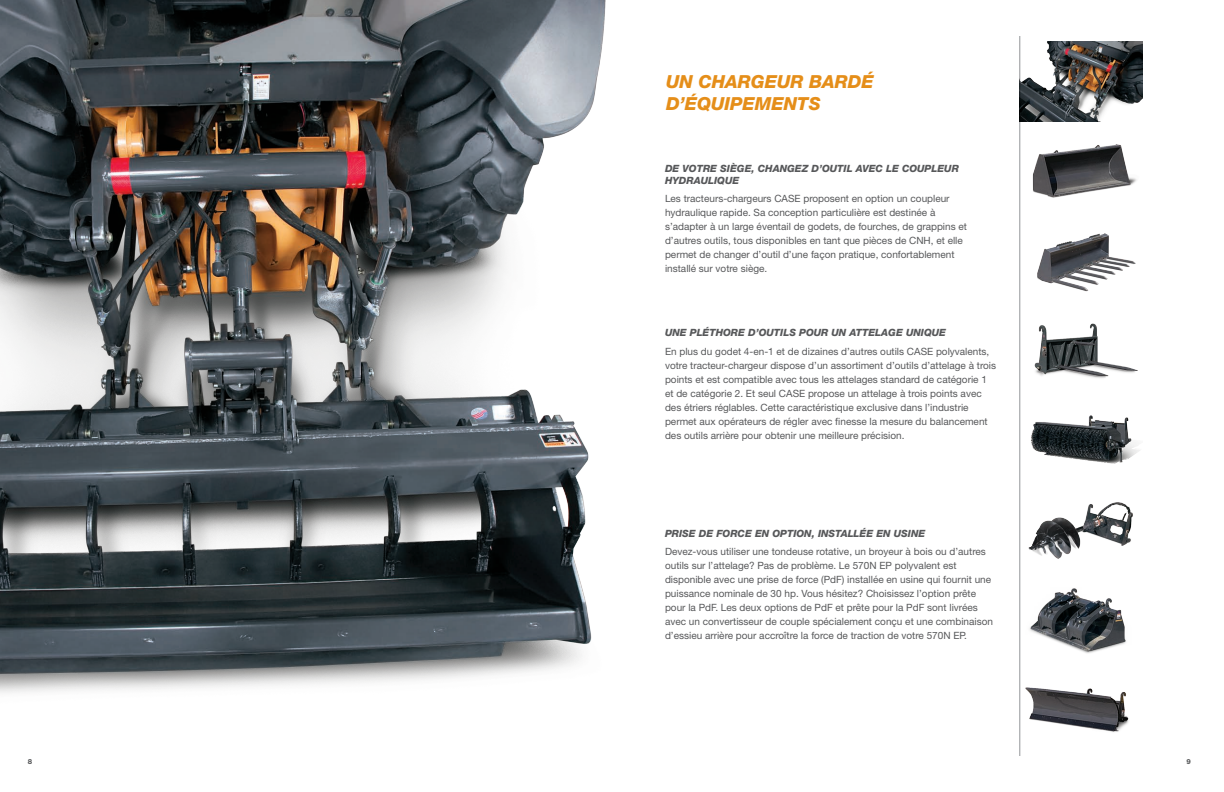
<style>
.page{position:relative;width:1224px;height:792px;background:#fff}
.page>*{position:absolute;margin:0;border:0;box-sizing:border-box;transform-origin:0 0}
.t1{font:italic 800 18px/21.6px "Helvetica Neue LT Std";color:#e58e19}
.t2{font:10px/14px "Helvetica Neue LT Std";color:#57585a}
.t3{font:italic 800 10px/12px "Helvetica Neue LT Std";color:#57585a}
.t4{font:800 7px "Helvetica Neue LT Std";color:#57585a}
</style>
<div class="page">
<img style="left:0;top:0;width:606px;height:693px">
<hr style="left:1019px;top:36px;width:1px;height:720px;background:#939598">
<img style="left:1019px;top:139px;width:118px;height:65px">
<img style="left:1029px;top:588px;width:97px;height:65px">
<img style="left:1028px;top:502px;width:105px;height:57px">
<img style="left:1037px;top:233px;width:99px;height:59px">
<img style="left:1019px;top:681px;width:110px;height:59px">
<img style="left:1020px;top:41px;width:122px;height:80px">
<img style="left:1034px;top:323px;width:104px;height:55px">
<img style="left:1019px;top:401px;width:121px;height:80px">
<h1 class="t1" style="left:666px;top:71px;width:209px">UN CHARGEUR BARDÉ<br>D’ÉQUIPEMENTS</h1>
<p class="t3" style="left:665px;top:162px;width:295px">DE VOTRE SIÈGE, CHANGEZ D’OUTIL AVEC LE COUPLEUR<br>HYDRAULIQUE</p>
<p class="t2" style="left:665px;top:192px;width:304px">Les tracteurs-chargeurs CASE proposent en option un coupleur hydraulique rapide. Sa conception particulière est destinée à s’adapter à un large éventail de godets, de fourches, de grappins et d’autres outils, tous disponibles en tant que pièces de CNH, et elle permet de changer d’outil d’une façon pratique, confortablement installé sur votre siège.</p>
<p class="t3" style="left:665px;top:327px;width:282px">UNE PLÉTHORE D’OUTILS POUR UN ATTELAGE UNIQUE</p>
<p class="t2" style="left:665px;top:344px;width:333px">En plus du godet 4-en-1 et de dizaines d’autres outils CASE polyvalents, votre tracteur-chargeur dispose d’un assortiment d’outils d’attelage à trois points et est compatible avec tous les attelages standard de catégorie 1 et de catégorie 2. Et seul CASE propose un attelage à trois points avec des étriers réglables. Cette caractéristique exclusive dans l’industrie permet aux opérateurs de régler avec finesse la mesure du balancement des outils arrière pour obtenir une meilleure précision.</p>
<p class="t3" style="left:665px;top:527px;width:262px">PRISE DE FORCE EN OPTION, INSTALLÉE EN USINE</p>
<p class="t2" style="left:665px;top:545px;width:330px">Devez-vous utiliser une tondeuse rotative, un broyeur à bois ou d’autres outils sur l’attelage? Pas de problème. Le 570N EP polyvalent est disponible avec une prise de force (PdF) installée en usine qui fournit une puissance nominale de 30 hp. Vous hésitez? Choisissez l’option prête pour la PdF. Les deux options de PdF et prête pour la PdF sont livrées avec un convertisseur de couple spécialement conçu et une combinaison d’essieu arrière pour accroître la force de traction de votre 570N EP.</p>
<p class="t4" style="left:28px;top:757px;width:6px">8</p>
<p class="t4" style="left:1186px;top:757px;width:6px">9</p>
</div>
